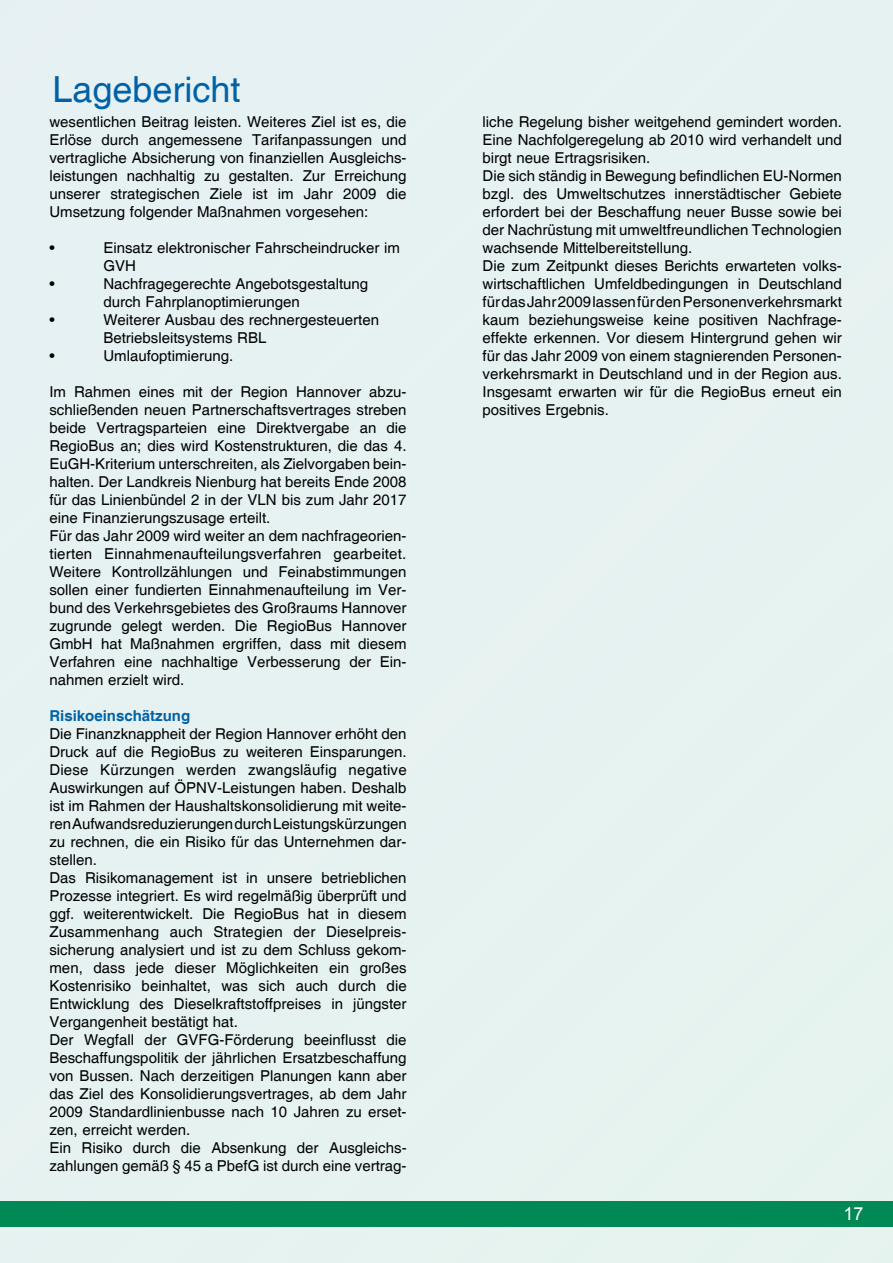
<style>
.page{position:relative;width:893px;height:1263px;background:#e6f2f1}
.page>*{position:absolute;margin:0;border:0;box-sizing:border-box;transform-origin:0 0}
.t1{font:36px "Helvetica";color:#0062a6}
.t2{font:18px "Arial";color:#fff}
.t3{font:15px/18px "Helvetica";color:#000}
.t4{font:700 15px "Helvetica";color:#0062a6}
</style>
<div class="page">
<div style="left:0;top:1201px;width:893px;height:25px;background:#085"></div>
<h1 class="t1" style="left:53px;top:68px;width:190px">Lagebericht</h1>
<p class="t3" style="left:49px;top:114px;width:359px;text-align:justify">wesentlichen Beitrag leisten. Weiteres Ziel ist es, die Erlöse durch angemessene Tarifanpassungen und vertragliche Absicherung von finanziellen Ausgleichs&shy;leistungen nachhaltig zu gestalten. Zur Erreichung unserer strategischen Ziele ist im Jahr 2009 die Umsetzung folgender Maßnahmen vorgesehen:</p>
<p class="t3" style="left:49px;top:240px;width:7px">•</p>
<p class="t3" style="left:103px;top:240px;width:298px">Einsatz elektronischer Fahrscheindrucker im<br>GVH</p>
<p class="t3" style="left:49px;top:276px;width:7px">•</p>
<p class="t3" style="left:103px;top:276px;width:266px">Nachfragegerechte Angebotsgestaltung durch Fahrplanoptimierungen</p>
<p class="t3" style="left:49px;top:312px;width:7px">•</p>
<p class="t3" style="left:103px;top:312px;width:277px">Weiterer Ausbau des rechnergesteuerten<br>Betriebsleitsystems RBL</p>
<p class="t3" style="left:49px;top:348px;width:7px">•</p>
<p class="t3" style="left:103px;top:348px;width:132px">Umlaufoptimierung.</p>
<p class="t3" style="left:49px;top:384px;width:359px">Im Rahmen eines mit der Region Hannover abzu&shy;schließenden neuen Partnerschaftsvertrages streben beide Vertragsparteien eine Direktvergabe an die RegioBus an; dies wird Kostenstrukturen, die das 4.<br>EuGH-Kriterium unterschreiten, als Zielvorgaben bein&shy;halten. Der Landkreis Nienburg hat bereits Ende 2008 für das Linienbündel 2 in der VLN bis zum Jahr 2017 eine Finanzierungszusage erteilt.<br>Für das Jahr 2009 wird weiter an dem nachfrageorien&shy;tierten Einnahmenaufteilungsverfahren gearbeitet.<br>Weitere Kontrollzählungen und Feinabstimmungen sollen einer fundierten Einnahmenaufteilung im Ver&shy;bund des Verkehrsgebietes des Großraums Hannover zugrunde gelegt werden. Die RegioBus Hannover GmbH hat Maßnahmen ergriffen, dass mit diesem Verfahren eine nachhaltige Verbesserung der Ein&shy;nahmen erzielt wird.</p>
<p class="t4" style="left:49px;top:707px;width:142px">Risikoeinschätzung</p>
<p class="t3" style="left:49px;top:726px;width:359px">Die Finanzknappheit der Region Hannover erhöht den Druck auf die RegioBus zu weiteren Einsparungen.<br>Diese Kürzungen werden zwangsläufig negative Auswirkungen auf ÖPNV-Leistungen haben. Deshalb ist im Rahmen der Haushaltskonsolidierung mit weite&shy;ren Aufwandsreduzierungen durch Leistungskürzungen zu rechnen, die ein Risiko für das Unternehmen dar&shy;stellen.<br>Das Risikomanagement ist in unsere betrieblichen Prozesse integriert. Es wird regelmäßig überprüft und ggf. weiterentwickelt. Die RegioBus hat in diesem Zusammenhang auch Strategien der Dieselpreis&shy;sicherung analysiert und ist zu dem Schluss gekom&shy;men, dass jede dieser Möglichkeiten ein großes Kostenrisiko beinhaltet, was sich auch durch die Entwicklung des Dieselkraftstoffpreises in jüngster Vergangenheit bestätigt hat.<br>Der Wegfall der GVFG-Förderung beeinflusst die Beschaffungspolitik der jährlichen Ersatzbeschaffung von Bussen. Nach derzeitigen Planungen kann aber das Ziel des Konsolidierungsvertrages, ab dem Jahr 2009 Standardlinienbusse nach 10 Jahren zu erset&shy;zen, erreicht werden.<br>Ein Risiko durch die Absenkung der Ausgleichs&shy;zahlungen gemäß § 45 a PbefG ist durch eine vertrag-</p>
<p class="t3" style="left:483px;top:113px;width:361px">liche Regelung bisher weitgehend gemindert worden.<br>Eine Nachfolgeregelung ab 2010 wird verhandelt und birgt neue Ertragsrisiken.<br>Die sich ständig in Bewegung befindlichen EU-Normen bzgl. des Umweltschutzes innerstädtischer Gebiete erfordert bei der Beschaffung neuer Busse sowie bei der Nachrüstung mit umweltfreundlichen Technologien wachsende Mittelbereitstellung.<br>Die zum Zeitpunkt dieses Berichts erwarteten volks&shy;wirtschaftlichen Umfeldbedingungen in Deutschland für das Jahr 2009 lassen für den Personenverkehrsmarkt kaum beziehungsweise keine positiven Nachfrage&shy;effekte erkennen. Vor diesem Hintergrund gehen wir für das Jahr 2009 von einem stagnierenden Personen&shy;verkehrsmarkt in Deutschland und in der Region aus.<br>Insgesamt erwarten wir für die RegioBus erneut ein positives Ergebnis.</p>
<p class="t2" style="left:843px;top:1202px;width:22px">17</p>
</div>
